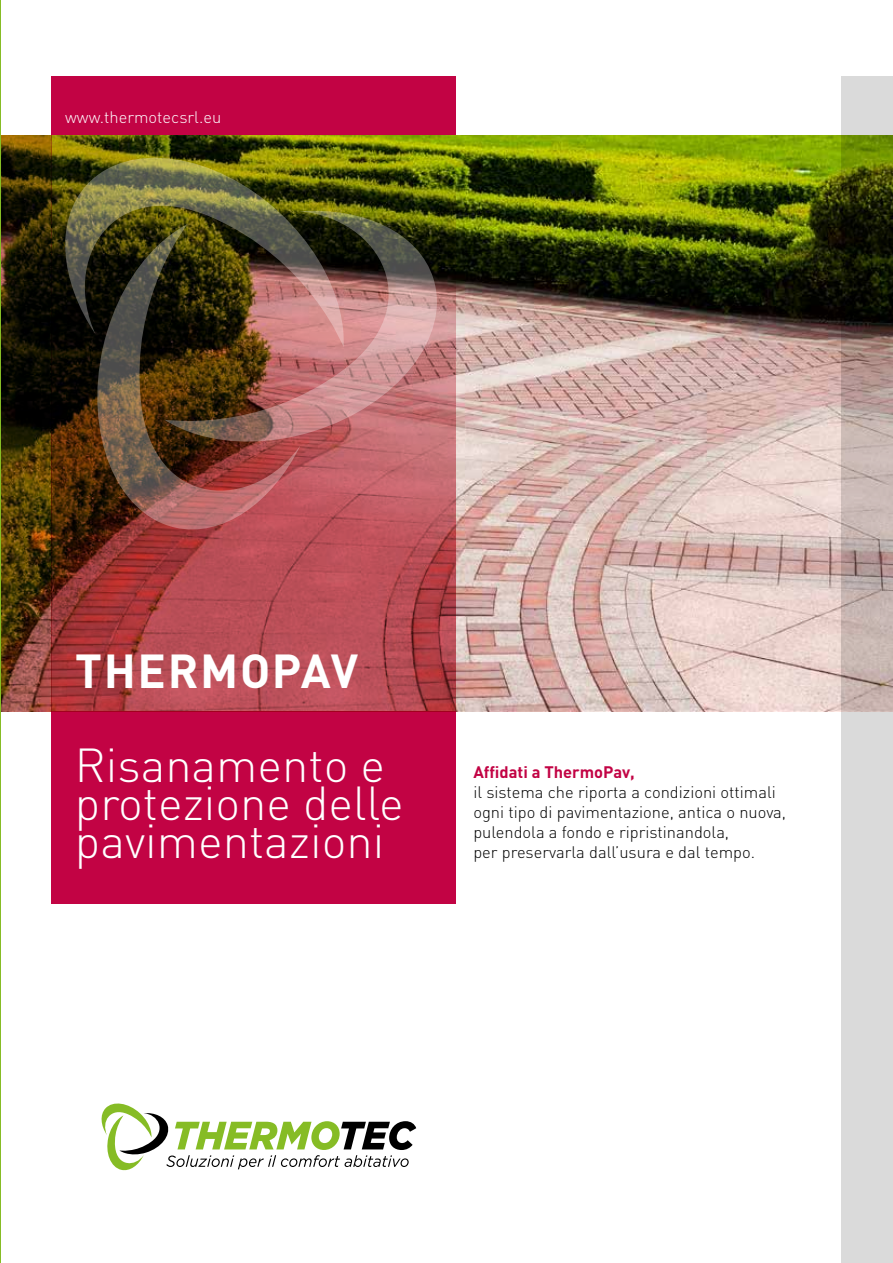
<style>
.page{position:relative;width:893px;height:1263px;background:#fff}
.page>*{position:absolute;margin:0;border:0;box-sizing:border-box;transform-origin:0 0}
.t1{font:300 47.1px/37.7px "DINOT";color:#fff}
.t2{font:700 47.1px "DINOT";letter-spacing:.035em;color:#fff}
.t3{font:300 16.5px/19.8px "DINOT";color:#000}
.t4{font:700 16.5px "DINOT";color:#c20344}
.t5{font:300 16.5px "DINOT";color:#fff}
</style>
<div class="page">
<img style="left:455px;top:135px;width:387px;height:576px">
<div style="left:51px;top:77px;width:404px;height:58px;background:#c20344"></div>
<div style="left:51px;top:711px;width:404px;height:193px;background:#c20344"></div>
<svg style="left:842px;top:77px;width:51px;height:1186px;background:#b3aea5"></svg>
<svg style="left:1px;top:135px;width:50px;height:576px;background:#3f2b0c"></svg>
<svg style="left:101px;top:1103px;width:315px;height:68px"></svg>
<img style="left:51px;top:135px;width:404px;height:576px">
<img style="left:83px;top:347px;width:218px;height:184px">
<img style="left:164px;top:207px;width:274px;height:237px">
<img style="left:64px;top:156px;width:280px;height:191px">
<hr style="left:0;top:0;width:1px;height:1263px;background:#86bc25">
<p class="t5" style="left:65px;top:106px;width:158px">www.thermotecsrl.eu</p>
<h1 class="t2" style="left:75px;top:638px;width:285px">THERMOPAV</h1>
<h1 class="t1" style="left:75px;top:744px;width:330px">Risanamento e protezione delle pavimentazioni</h1>
<p class="t4" style="left:473px;top:761px;width:163px">Affidati a ThermoPav,</p>
<p class="t3" style="left:473px;top:782px;width:314px">il sistema che riporta a condizioni ottimali ogni tipo di pavimentazione, antica o nuova, pulendola a fondo e ripristinandola,<br>per preservarla dall’usura e dal tempo.</p>
</div>
